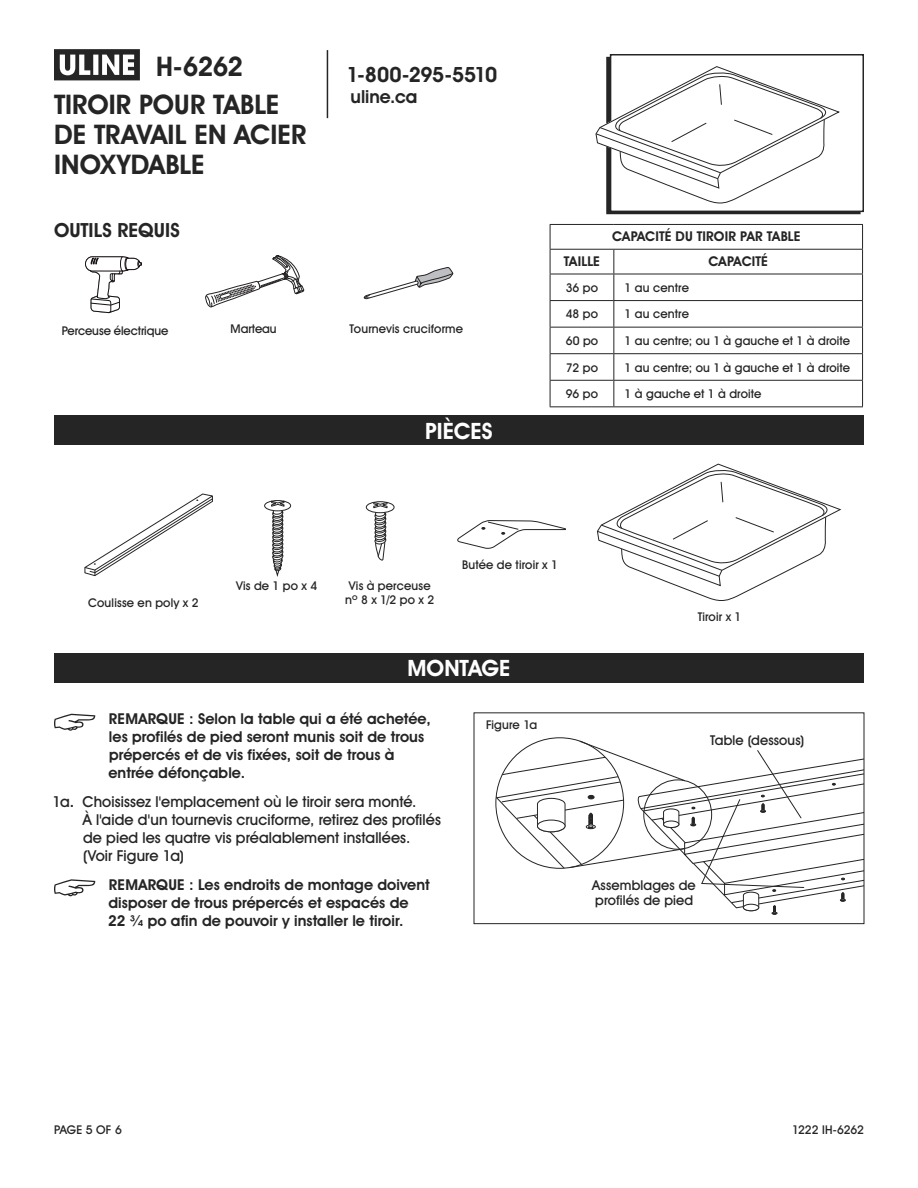
<style>
.page{position:relative;width:918px;height:1188px;background:#fff}
.page>*{position:absolute;margin:0;border:0;box-sizing:border-box;transform-origin:0 0}
.t1{font:700 27px/30px "Uline Two Knine";letter-spacing:.005em;color:#252525}
.t2{font:700 22.5px "Uline Two Knine";color:#fff}
.t3{font:700 21px "Uline Two Knine";letter-spacing:-.02em;color:#252525}
.t4{font:700 19.5px "Uline Two Knine";letter-spacing:.005em;color:#252525}
.t5{font:700 18px "Uline Two Knine";color:#252525}
.t6{font:700 15px/18px "Uline Two Knine";letter-spacing:.005em;color:#252525}
.t7{font:15px/18px "Uline Two Knine";letter-spacing:.005em;color:#252525}
.t8{font:13.5px/15px "Uline Two Knine";letter-spacing:.01em;color:#252525}
.t9{font:700 13.5px "Uline Two Knine";letter-spacing:.005em;color:#252525}
.t10{font:12px/14.4px "Uline Two Knine";letter-spacing:.01em;color:#252525;text-align:center}
.t11{font:12px "Uline Two Knine";letter-spacing:-.02em;color:#252525}
.s1{font-weight:700}
</style>
<div class="page">
<hr style="left:327px;top:50px;width:1px;height:68px;background:#252525">
<svg style="left:54px;top:49px;width:86px;height:31px"></svg>
<svg style="left:84px;top:493px;width:129px;height:83px"></svg>
<svg style="left:366px;top:502px;width:28px;height:11px"></svg>
<div style="left:366px;top:501px;width:28px;height:12px;border:1px solid #252525;border-radius:50%"></div>
<svg style="left:457px;top:520px;width:109px;height:29px"></svg>
<svg style="left:373px;top:501px;width:15px;height:60px"></svg>
<svg style="left:597px;top:463px;width:245px;height:138px"></svg>
<svg style="left:265px;top:501px;width:26px;height:10px"></svg>
<div style="left:264px;top:500px;width:27px;height:11px;border:1px solid #252525;border-radius:50%"></div>
<svg style="left:271px;top:500px;width:14px;height:77px"></svg>
<div style="left:610px;top:54px;width:254px;height:158px;border:2px solid #252525"></div>
<div style="left:54px;top:415px;width:810px;height:30px;background:#252525"></div>
<div style="left:54px;top:653px;width:810px;height:30px;background:#252525"></div>
<svg style="left:54px;top:714px;width:41px;height:17px"></svg>
<svg style="left:54px;top:879px;width:41px;height:17px"></svg>
<svg style="left:364px;top:267px;width:89px;height:33px"></svg>
<svg style="left:595px;top:66px;width:245px;height:141px"></svg>
<hr style="left:550px;top:353px;width:64px;height:1px;background:#252525">
<hr style="left:550px;top:380px;width:64px;height:1px;background:#252525">
<hr style="left:550px;top:406px;width:64px;height:1px;background:#252525">
<hr style="left:550px;top:300px;width:64px;height:1px;background:#252525">
<hr style="left:614px;top:300px;width:249px;height:1px;background:#252525">
<hr style="left:550px;top:327px;width:64px;height:1px;background:#252525">
<hr style="left:614px;top:327px;width:249px;height:1px;background:#252525">
<hr style="left:550px;top:274px;width:64px;height:1px;background:#252525">
<hr style="left:614px;top:353px;width:249px;height:1px;background:#252525">
<hr style="left:614px;top:380px;width:249px;height:1px;background:#252525">
<svg style="left:613px;top:250px;width:1px;height:156px"></svg>
<hr style="left:614px;top:406px;width:249px;height:1px;background:#252525">
<hr style="left:550px;top:224px;width:64px;height:1px;background:#252525">
<hr style="left:614px;top:224px;width:249px;height:1px;background:#252525">
<hr style="left:550px;top:249px;width:64px;height:1px;background:#252525">
<svg style="left:550px;top:225px;width:1px;height:181px"></svg>
<hr style="left:614px;top:249px;width:249px;height:1px;background:#252525">
<svg style="left:862px;top:225px;width:1px;height:181px"></svg>
<hr style="left:614px;top:274px;width:249px;height:1px;background:#252525">
<div style="left:474px;top:712px;width:390px;height:212px;border:1px solid #252525"></div>
<svg style="left:496px;top:738px;width:368px;height:177px"></svg>
<svg style="left:85px;top:256px;width:57px;height:57px"></svg>
<svg style="left:206px;top:255px;width:98px;height:52px"></svg>
<h1 class="t1" style="left:156px;top:51px;width:89px">H-6262</h1>
<h1 class="t1" style="left:54px;top:90px;width:254px">TIROIR POUR TABLE<br>DE TRAVAIL EN ACIER<br>INOXYDABLE</h1>
<h3 class="t4" style="left:54px;top:218px;width:127px">OUTILS REQUIS</h3>
<h3 class="t3" style="left:346px;top:62px;width:152px">1-800-295-5510</h3>
<h3 class="t5" style="left:351px;top:86px;width:68px">uline.ca</h3>
<p class="t10" style="left:62px;top:323px;width:108px">Perceuse électrique</p>
<p class="t10" style="left:350px;top:321px;width:115px">Tournevis cruciforme</p>
<p class="t10" style="left:231px;top:322px;width:48px">Marteau</p>
<h2 class="t2" style="left:425px;top:417px;width:69px">PIÈCES</h2>
<p class="t9" style="left:612px;top:228px;width:190px">CAPACITÉ DU TIROIR PAR TABLE</p>
<p class="t9" style="left:564px;top:253px;width:38px">TAILLE</p>
<p class="t9" style="left:708px;top:253px;width:61px">CAPACITÉ</p>
<p class="t10" style="left:566px;top:280px;width:34px">36 po</p>
<p class="t10" style="left:625px;top:280px;width:66px">1 au centre</p>
<p class="t10" style="left:566px;top:307px;width:34px">48 po</p>
<p class="t10" style="left:625px;top:307px;width:66px">1 au centre</p>
<p class="t10" style="left:566px;top:333px;width:34px">60 po</p>
<p class="t10" style="left:625px;top:333px;width:227px">1 au centre; ou 1 à gauche et 1 à droite</p>
<p class="t10" style="left:566px;top:360px;width:33px">72 po</p>
<p class="t10" style="left:625px;top:360px;width:227px">1 au centre; ou 1 à gauche et 1 à droite</p>
<p class="t10" style="left:566px;top:387px;width:34px">96 po</p>
<p class="t10" style="left:625px;top:387px;width:138px">1 à gauche et 1 à droite</p>
<p class="t10" style="left:88px;top:596px;width:112px">Coulisse en poly x 2</p>
<p class="t10" style="left:236px;top:578px;width:83px">Vis de 1 po x 4</p>
<p class="t10" style="left:345px;top:578px;width:91px">Vis à perceuse nº 8 x 1/2 po x 2</p>
<p class="t10" style="left:462px;top:557px;width:97px">Butée de tiroir x 1</p>
<h2 class="t2" style="left:407px;top:654px;width:105px">MONTAGE</h2>
<p class="t6" style="left:108px;top:710px;width:324px">REMARQUE : Selon la table qui a été achetée, les profilés de pied seront munis soit de trous prépercés et de vis fixées, soit de trous à entrée défonçable.</p>
<p class="t7" style="left:83px;top:793px;width:360px;text-indent:-30px">1a<span class="s1">.</span> Choisissez l'emplacement où le tiroir sera monté.<br>À l'aide d'un tournevis cruciforme, retirez des profilés de pied les quatre vis préalablement installées. (Voir Figure 1a)</p>
<p class="t6" style="left:108px;top:876px;width:323px">REMARQUE : Les endroits de montage doivent disposer de trous prépercés et espacés de<br>22 ¾ po afin de pouvoir y installer le tiroir.</p>
<p class="t10" style="left:486px;top:717px;width:53px">Figure 1a</p>
<p class="t10" style="left:698px;top:610px;width:45px">Tiroir x 1</p>
<p class="t8" style="left:710px;top:732px;width:96px">Table (dessous)</p>
<p class="t8" style="left:592px;top:878px;width:105px">Assemblages de profilés de pied</p>
<p class="t10" style="left:54px;top:1122px;width:69px">PAGE 5 OF 6</p>
<p class="t11" style="left:792px;top:1122px;width:73px">1222 IH-6262</p>
</div>
